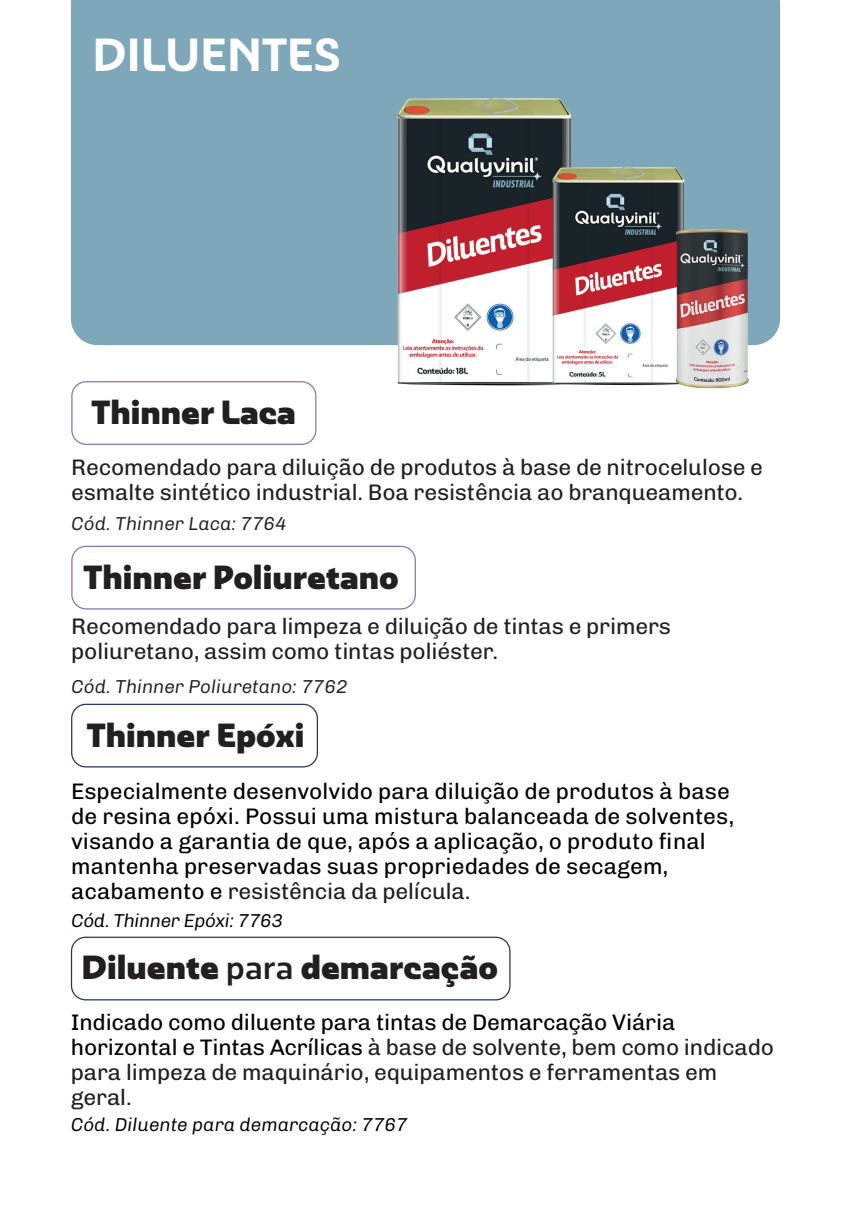
<style>
.page{position:relative;width:851px;height:1205px;background:#fff}
.page>*{position:absolute;margin:0;border:0;box-sizing:border-box;transform-origin:0 0}
.t1{font:45px "Ashemore Nor Bol";color:#fff}
.t2{font:32.5px "Ashemore Nor Bla";color:#231f20}
.t3{font:22.5px/25px "Chivo";letter-spacing:-.01em;color:#231f20}
.t4{font:22.5px/25px "Chivo";color:#000001}
.t5{font:italic 300 18.75px "Chivo";color:#231f20}
.t6{font:italic 300 18.75px "Chivo";color:#000001}
.t7{font:italic 300 18.75px "Chivo";letter-spacing:-.02em;color:#000001}
.s1{color:#231f20}
.s2{font-family:"Ashemore Nor Med"}
.s3{color:#000001}
</style>
<div class="page">
<div style="left:71px;top:704px;width:247px;height:63px;border:1px solid #243269;border-radius:14px"></div>
<div style="left:71px;top:936px;width:439px;height:64px;border:1px solid #243269;border-radius:14px"></div>
<div style="left:71px;top:381px;width:245px;height:64px;border:1px solid #8f73ae;border-radius:14px"></div>
<div style="left:71px;top:546px;width:345px;height:63px;border:1px solid #8f73ae;border-radius:14px"></div>
<div style="left:71px;top:0;width:709px;height:345px;background:#7ea7b9"></div>
<img style="left:307px;top:87px;width:472px;height:326px">
<h1 class="t1" style="left:93px;top:28px;width:250px">DILUENTES</h1>
<h2 class="t2" style="left:92px;top:392px;width:206px">Thinner Laca</h2>
<p class="t3" style="left:71px;top:453px;width:693px">Recomendado para diluição de produtos à base de nitrocelulose e esmalte sintético industrial. Boa resistência ao branqueamento.</p>
<p class="t5" style="left:71px;top:509px;width:217px">Cód. Thinner Laca: 7764</p>
<h2 class="t2" style="left:83px;top:557px;width:317px">Thinner Poliuretano</h2>
<p class="t3" style="left:71px;top:613px;width:601px">Recomendado para limpeza e diluição de tintas e primers poliuretano, assim como tintas poliéster.</p>
<p class="t5" style="left:71px;top:672px;width:278px">Cód. Thinner Poliuretano: 7762</p>
<h2 class="t2" style="left:87px;top:715px;width:219px">Thinner Epóxi</h2>
<p class="t4" style="left:71px;top:778px;width:664px">Especialmente desenvolvido para diluição de produtos à base de resina epóxi. Possui uma mistura balanceada de solventes, visando a garantia de que, após a aplicação, o produto final mantenha preservadas suas propriedades de secagem, acabamento e <span class="s1">resistência da película.</span></p>
<p class="t7" style="left:71px;top:906px;width:213px">Cód. Thinner Epóxi: 7763</p>
<h2 class="t2" style="left:81px;top:947px;width:418px">Diluente <span class="s2">para</span> demarcação</h2>
<p class="t3" style="left:71px;top:1008px;width:704px"><span class="s3">Indicado como diluente para tintas de Demarcação Viária horizontal e Tintas Acrílicas</span> à base de solvente, bem como indicado para limpeza de maquinário, equipamentos e ferramentas em geral.</p>
<p class="t6" style="left:71px;top:1109px;width:338px">Cód. Diluente para demarcação: 7767</p>
</div>
